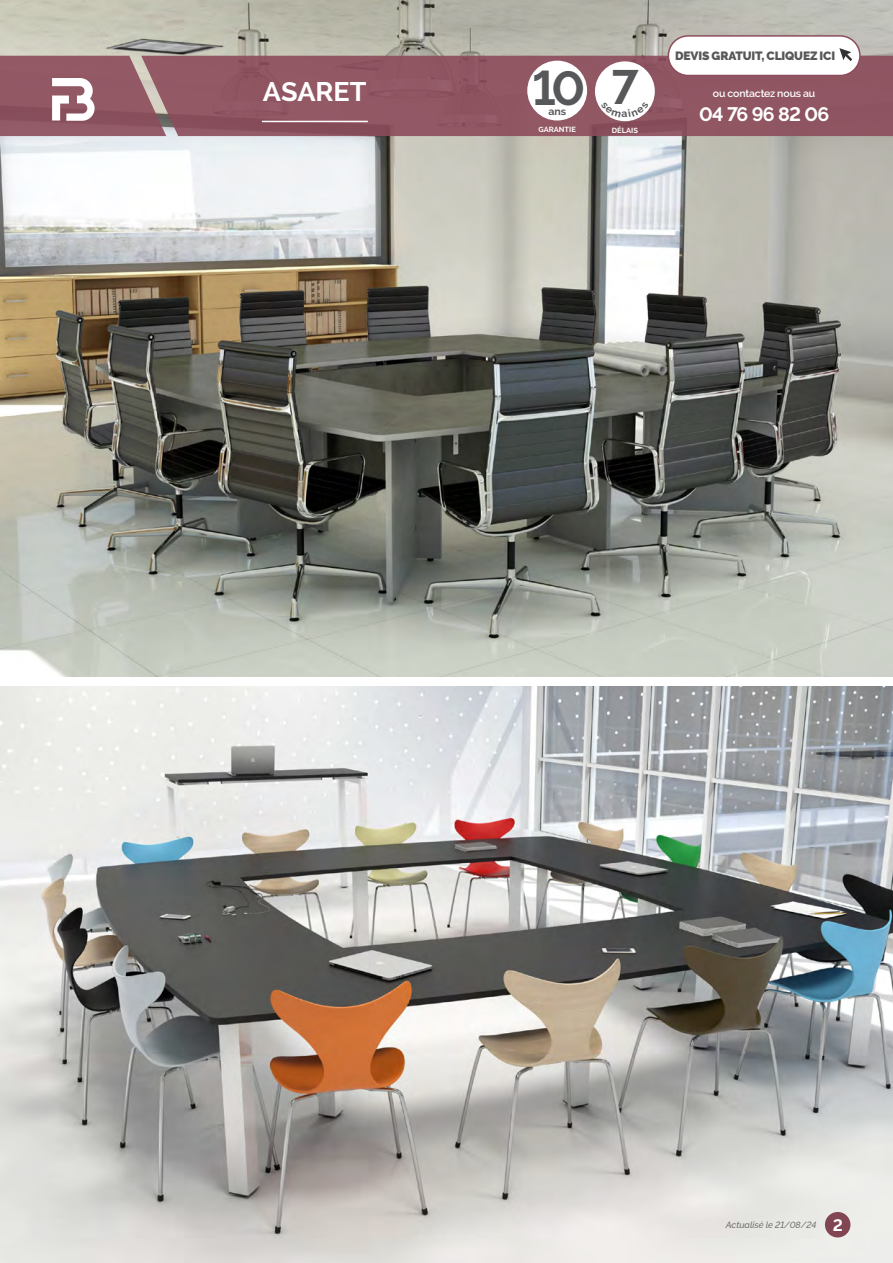
<style>
.page{position:relative;width:893px;height:1263px;background:#fff}
.page>*{position:absolute;margin:0;border:0;box-sizing:border-box;transform-origin:0 0}
.t1{font:700 48px "Raleway";color:#57585a}
.t2{font:700 27px "Raleway";color:#fff}
.t3{font:700 19.5px "Raleway";letter-spacing:-.045em;color:#fff}
.t4{font:900 12px "Raleway";letter-spacing:-.01em;color:#57585a}
.t5{font:600 10.5px "Raleway";letter-spacing:-.01em;color:#fff}
.t6{font:700 10.5px "Raleway";color:#57585a}
.t7{font:italic 500 9px "Raleway";color:#787878}
.t8{font:700 7.5px "Raleway";color:#fff}
.s1{font-weight:700;font-style:normal;font-size:16.5px;color:#fff}
</style>
<div class="page">
<img style="left:0;top:0;width:893px;height:677px">
<img style="left:0;top:687px;width:893px;height:576px">
<svg style="left:0;top:56px;width:893px;height:80px;background:#905864"></svg>
<hr style="left:262px;top:121px;width:106px;height:1px;background:#fff">
<div style="left:825px;top:1212px;width:25px;height:25px;background:#814653;border-radius:50%"></div>
<svg style="left:52px;top:78px;width:43px;height:43px"></svg>
<div style="left:527px;top:61px;width:60px;height:59px;background:#fff;border-radius:50%"></div>
<div style="left:595px;top:61px;width:60px;height:60px;background:#fff;border-radius:50%"></div>
<div style="left:668px;top:36px;width:192px;height:39px;background:#fff;border-radius:20px"></div>
<div style="left:668px;top:35px;width:193px;height:41px;border:2px solid #8c4c5b;border-radius:20px"></div>
<svg style="left:839px;top:48px;width:13px;height:13px"></svg>
<svg style="left:601px;top:109px;width:48px;height:9px"></svg>
<h2 class="t2" style="left:263px;top:76px;width:105px">ASARET</h2>
<h1 class="t1" style="left:532px;top:60px;width:54px">10</h1>
<p class="t6" style="left:548px;top:105px;width:19px">ANS</p>
<p class="t8" style="left:538px;top:125px;width:38px">GARANTIE</p>
<h1 class="t1" style="left:611px;top:60px;width:28px">7</h1>
<p class="t8" style="left:612px;top:126px;width:27px">DÉLAIS</p>
<p class="t4" style="left:675px;top:49px;width:162px">DEVIS GRATUIT, CLIQUEZ ICI</p>
<p class="t5" style="left:713px;top:88px;width:104px">ou contactez nous au</p>
<h3 class="t3" style="left:699px;top:103px;width:132px">04 76 96 82 06</h3>
<p class="t7" style="left:726px;top:1219px;width:118px">Actualisé le 21/08/24 <span class="s1">2</span></p>
</div>
